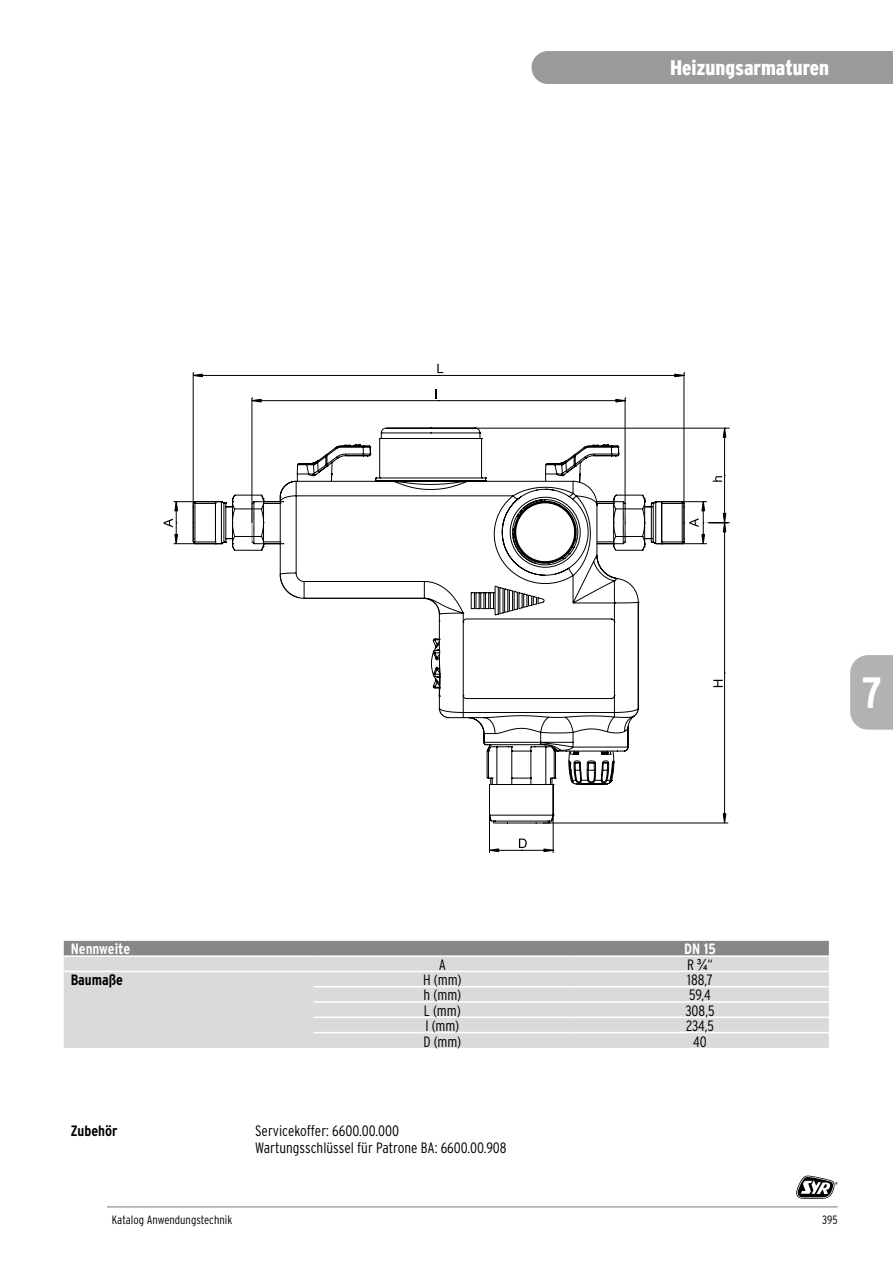
<style>
.page{position:relative;width:893px;height:1263px;background:#fff}
.page>*{position:absolute;margin:0;border:0;box-sizing:border-box;transform-origin:0 0}
.t1{font:700 condensed 43.8px "Interstate";color:#fff}
.t2{font:900 condensed 21px "Interstate";color:#fff}
.t3{font:300 condensed 15px/16.5px "Interstate";color:#000}
.t4{font:700 condensed 15px "Interstate";color:#000}
.t5{font:700 condensed 15px "Interstate";color:#fff}
.t6{font:300 condensed 12px "Interstate";color:#000}
.s1{font-family:"Arial Narrow";font-weight:400;font-stretch:normal}
</style>
<div class="page">
<div style="left:64px;top:941px;width:765px;height:14px;background:#878787"></div>
<div style="left:64px;top:957px;width:765px;height:91px;background:#dadada"></div>
<hr style="left:64px;top:971px;width:250px;height:1px;background:#fff">
<hr style="left:314px;top:971px;width:257px;height:1px;background:#fff">
<hr style="left:571px;top:971px;width:258px;height:1px;background:#fff">
<hr style="left:314px;top:986px;width:257px;height:1px;background:#fff">
<hr style="left:571px;top:986px;width:258px;height:1px;background:#fff">
<hr style="left:314px;top:1001px;width:257px;height:2px;background:#fff">
<hr style="left:571px;top:1001px;width:258px;height:2px;background:#fff">
<hr style="left:314px;top:1016px;width:257px;height:2px;background:#fff">
<hr style="left:571px;top:1016px;width:258px;height:2px;background:#fff">
<hr style="left:314px;top:1032px;width:257px;height:1px;background:#fff">
<hr style="left:571px;top:1032px;width:258px;height:1px;background:#fff">
<svg style="left:193px;top:372px;width:491px;height:441px"></svg>
<svg style="left:193px;top:374px;width:10px;height:3px"></svg>
<svg style="left:251px;top:374px;width:433px;height:15px"></svg>
<svg style="left:489px;top:813px;width:237px;height:40px"></svg>
<svg style="left:437px;top:364px;width:6px;height:9px"></svg>
<svg style="left:713px;top:680px;width:10px;height:7px"></svg>
<svg style="left:164px;top:389px;width:565px;height:175px"></svg>
<svg style="left:796px;top:1175px;width:42px;height:24px"></svg>
<hr style="left:107px;top:1206px;width:731px;height:1px;background:#000">
<div style="left:531px;top:51px;width:362px;height:33px;background:#9a9a99"></div>
<svg style="left:850px;top:655px;width:43px;height:75px;background:#b7b6b6"></svg>
<h2 class="t2" style="left:670px;top:56px;width:161px">Heizungsarmaturen</h2>
<h1 class="t1" style="left:862px;top:666px;width:22px">7</h1>
<p class="t5" style="left:71px;top:940px;width:61px">Nennweite</p>
<p class="t5" style="left:684px;top:940px;width:33px">DN 15</p>
<p class="t3" style="left:439px;top:956px;width:9px">A</p>
<p class="t3" style="left:687px;top:956px;width:27px">R <span class="s1">¾</span>“</p>
<p class="t4" style="left:71px;top:971px;width:54px">Baumaße</p>
<p class="t3" style="left:423px;top:971px;width:40px">H (mm)</p>
<p class="t3" style="left:687px;top:971px;width:27px">188,7</p>
<p class="t3" style="left:424px;top:987px;width:39px">h (mm)</p>
<p class="t3" style="left:689px;top:987px;width:23px">59,4</p>
<p class="t3" style="left:424px;top:1002px;width:38px">L (mm)</p>
<p class="t3" style="left:685px;top:1002px;width:31px">308,5</p>
<p class="t3" style="left:425px;top:1017px;width:36px">l (mm)</p>
<p class="t3" style="left:686px;top:1017px;width:30px">234,5</p>
<p class="t3" style="left:423px;top:1033px;width:39px">D (mm)</p>
<p class="t3" style="left:693px;top:1033px;width:15px">40</p>
<p class="t4" style="left:71px;top:1122px;width:48px">Zubehör</p>
<p class="t3" style="left:255px;top:1123px;width:253px">Servicekoffer: 6600.00.000<br>Wartungsschlüssel für Patrone BA: 6600.00.908</p>
<p class="t6" style="left:112px;top:1212px;width:122px">Katalog Anwendungstechnik</p>
<p class="t6" style="left:822px;top:1212px;width:17px">395</p>
</div>
